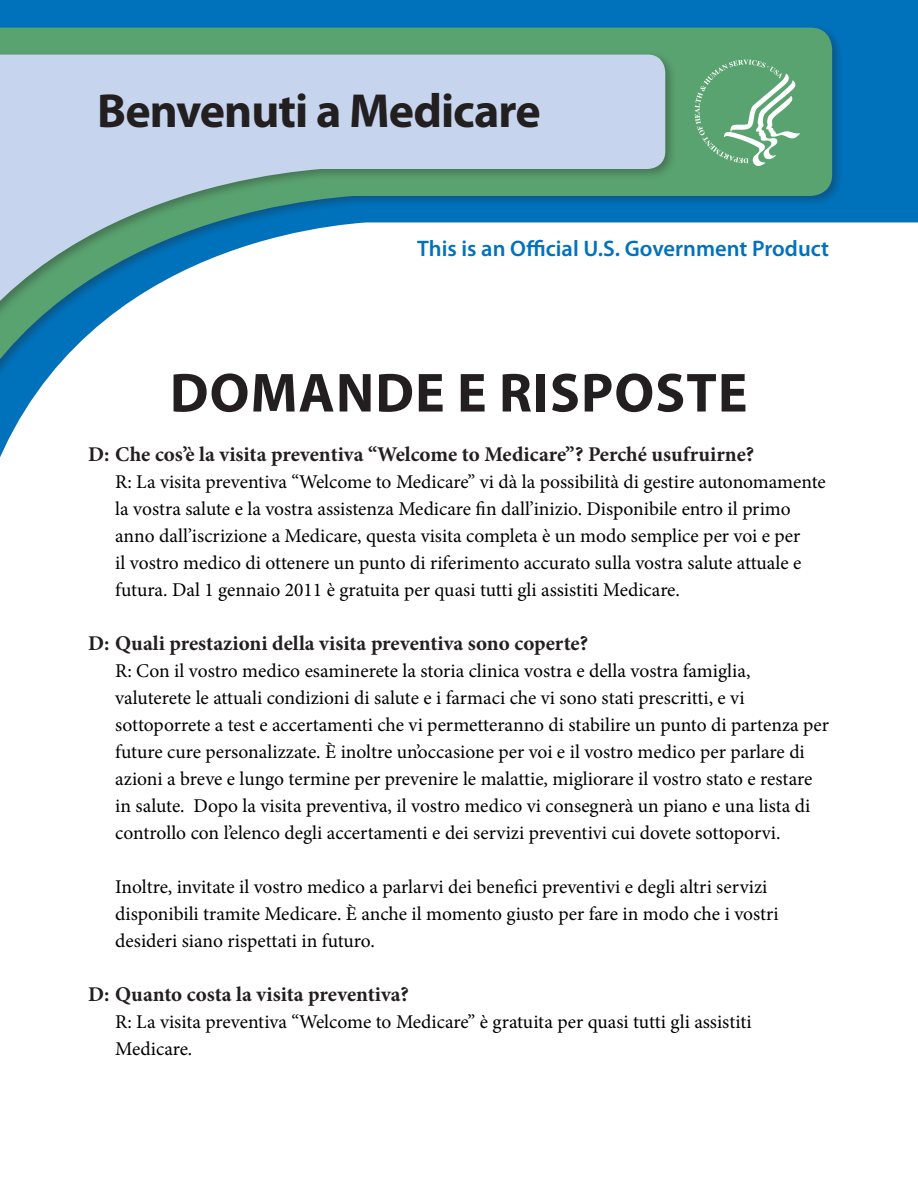
<style>
.page{position:relative;width:918px;height:1188px;background:#fff}
.page>*{position:absolute;margin:0;border:0;box-sizing:border-box;transform-origin:0 0}
.Paragraph_Style1{font:700 55.5px "Myriad Pro";letter-spacing:.02em;color:#231f20}
.t1{font:700 48px "Myriad Pro";letter-spacing:-.02em;color:#231f20}
.t2{font:600 22.5px "Myriad Pro";color:#0072bc}
.Paragraph_Style1-2{font:700 21px "Minion Pro";color:#231f20}
.Paragraph_Style1-3{font:19.5px/27px "Minion Pro";color:#000}
</style>
<div class="page">
<div style="left:0;top:0;width:918px;height:223px;background:#0072bc"></div>
<div style="left:0;top:24px;width:844px;height:501px;background:#231f20;opacity:.35"></div>
<svg style="left:0;top:28px;width:832px;height:486px"></svg>
<div style="left:0;top:50px;width:677px;height:447px;background:#231f20;opacity:.35"></div>
<svg style="left:0;top:55px;width:665px;height:432px"></svg>
<svg style="left:695px;top:60px;width:105px;height:106px;background:#74b287"></svg>
<p class="t1" style="left:97px;top:79px;width:445px">Benvenuti a Medicare</p>
<p class="t2" style="left:417px;top:234px;width:413px">This is an Official U.S. Government Product</p>
<p class="Paragraph_Style1" style="left:170px;top:357px;width:579px">DOMANDE E RISPOSTE</p>
<p class="Paragraph_Style1-2" style="left:88px;top:439px;width:668px">D: Che cos’è la visita preventiva “Welcome to Medicare”? Perché usufruirne?</p>
<p class="Paragraph_Style1-3" style="left:115px;top:468px;width:712px">R: La visita preventiva “Welcome to Medicare” vi dà la possibilità di gestire autonomamente la vostra salute e la vostra assistenza Medicare fin dall’inizio. Disponibile entro il primo anno dall’iscrizione a Medicare, questa visita completa è un modo semplice per voi e per<br>il vostro medico di ottenere un punto di riferimento accurato sulla vostra salute attuale e futura. Dal 1 gennaio 2011 è gratuita per quasi tutti gli assistiti Medicare.</p>
<p class="Paragraph_Style1-2" style="left:88px;top:628px;width:501px">D: Quali prestazioni della visita preventiva sono coperte?</p>
<p class="Paragraph_Style1-3" style="left:115px;top:657px;width:715px">R: Con il vostro medico esaminerete la storia clinica vostra e della vostra famiglia, valuterete le attuali condizioni di salute e i farmaci che vi sono stati prescritti, e vi sottoporrete a test e accertamenti che vi permetteranno di stabilire un punto di partenza per future cure personalizzate. È inoltre un’occasione per voi e il vostro medico per parlare di azioni a breve e lungo termine per prevenire le malattie, migliorare il vostro stato e restare in salute. Dopo la visita preventiva, il vostro medico vi consegnerà un piano e una lista di controllo con l’elenco degli accertamenti e dei servizi preventivi cui dovete sottoporvi.</p>
<p class="Paragraph_Style1-3" style="left:115px;top:873px;width:665px">Inoltre, invitate il vostro medico a parlarvi dei benefici preventivi e degli altri servizi disponibili tramite Medicare. È anche il momento giusto per fare in modo che i vostri desideri siano rispettati in futuro.</p>
<p class="Paragraph_Style1-2" style="left:88px;top:979px;width:322px">D: Quanto costa la visita preventiva?</p>
<p class="Paragraph_Style1-3" style="left:115px;top:1008px;width:638px">R: La visita preventiva “Welcome to Medicare” è gratuita per quasi tutti gli assistiti<br>Medicare.</p>
</div>
